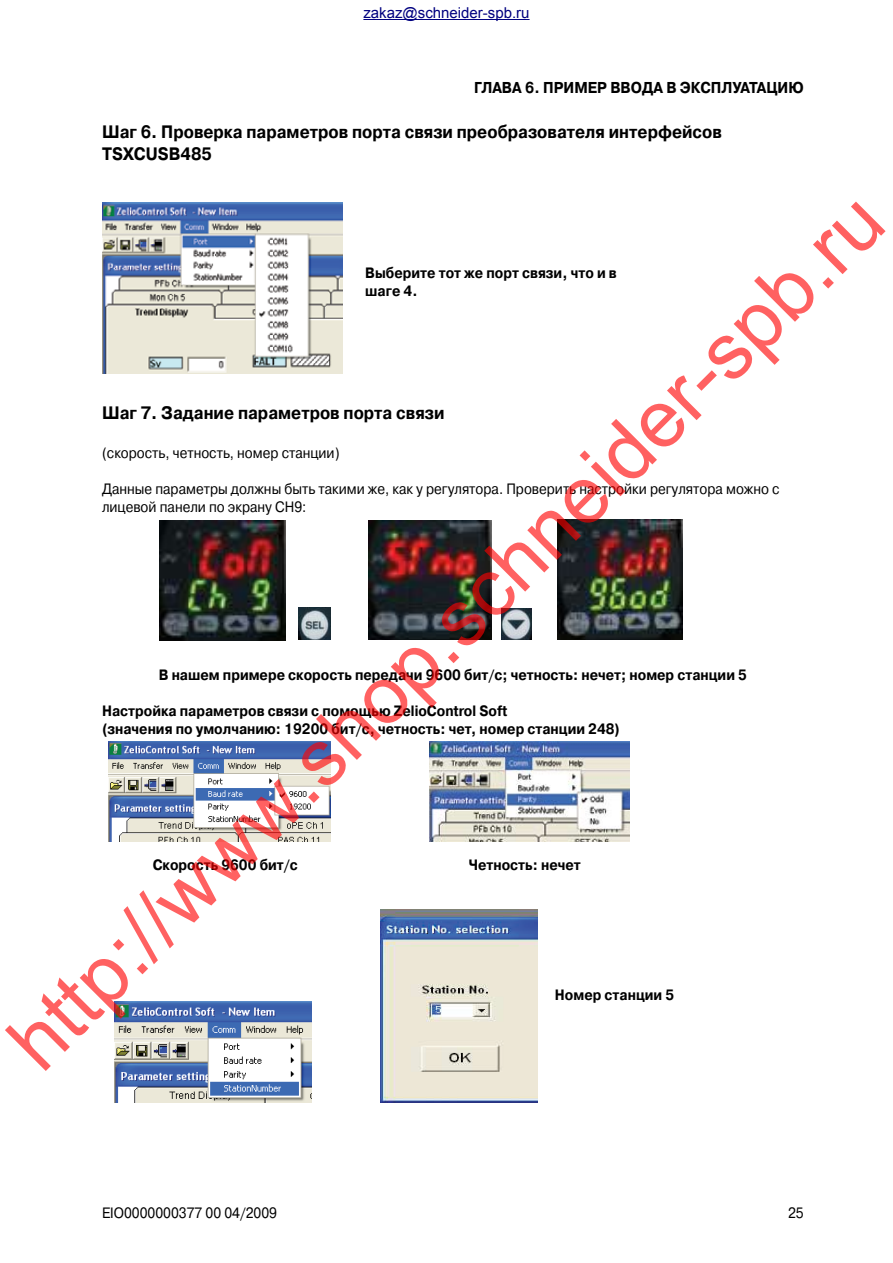
<style>
.page{position:relative;width:893px;height:1263px;background:#fff}
.page>*{position:absolute;margin:0;border:0;box-sizing:border-box;transform-origin:0 0}
.t1{font:80.7px "Arial";color:rgb(255 0 0/.62)}
.t2{font:700 18px/21.6px "Pragmatica C";color:#000;scale:.9 1}
.t3{font:700 15.75px "Pragmatica C";color:#000;scale:.9 1}
.t4{font:700 15px/18px "Pragmatica C";color:#000;scale:.9 1}
.t5{font:15px/18px "Pragmatica C";color:#000;scale:.9 1}
.t6{font:15px "Arial";color:#000080}
</style>
<div class="page">
<img style="left:102px;top:202px;width:241px;height:172px">
<img style="left:298px;top:608px;width:32px;height:32px">
<img style="left:368px;top:520px;width:123px;height:120px">
<img style="left:501px;top:608px;width:31px;height:32px">
<img style="left:557px;top:520px;width:125px;height:120px">
<img style="left:160px;top:520px;width:126px;height:121px">
<img style="left:109px;top:741px;width:222px;height:101px">
<img style="left:429px;top:741px;width:201px;height:101px">
<img style="left:114px;top:1001px;width:198px;height:102px">
<img style="left:381px;top:910px;width:157px;height:193px">
<hr style="left:363px;top:19px;width:167px;height:1px;background:#000080">
<p class="t6" style="left:363px;top:3px;width:168px">zakaz@schneider-spb.ru</p>
<p class="t3" style="left:474px;top:79px;width:242px">Глава 6. Пример ввода в эксплу</p>
<p class="t3" style="left:740px;top:79px;width:68px">атацию</p>
<p class="t2" style="left:102px;top:121px;width:690px">Шаг 6. Проверка параметров порта связи преобразователя интерфейсов<br>TSXCUSB485</p>
<h1 class="t1" style="left:-15px;top:1017px;width:1200px;rotate:-45deg">http://www.shop.schneider-spb.ru</h1>
<p class="t4" style="left:365px;top:264px;width:281px">Выберите тот же порт связи, что и в шаге 4.</p>
<p class="t2" style="left:102px;top:402px;width:382px">Шаг 7. Задание параметров порта связи</p>
<p class="t5" style="left:102px;top:444px;width:265px">(скорость, четность, номер станции)</p>
<p class="t5" style="left:102px;top:480px;width:754px">Данные параметры должны быть такими же, как у регулятора. Проверить настройки регулятора можно с лицевой панели по экрану CH9:</p>
<p class="t4" style="left:159px;top:666px;width:655px">В нашем примере скорость передачи 9600 бит/с; четность: нечет; номер станции 5</p>
<p class="t4" style="left:102px;top:702px;width:577px">Настройка параметров связи с помощью ZelioControl Soft<br>(значения по умолчанию: 19200 бит/с, четность: чет, номер станции 248)</p>
<p class="t4" style="left:153px;top:856px;width:163px">Скорость 9600 бит/с</p>
<p class="t4" style="left:469px;top:856px;width:126px">Четность: нечет</p>
<p class="t4" style="left:555px;top:986px;width:134px">Номер станции 5</p>
<p class="t5" style="left:102px;top:1204px;width:196px">EIO0000000377 00 04/2009</p>
<p class="t5" style="left:788px;top:1204px;width:9px">25</p>
</div>
